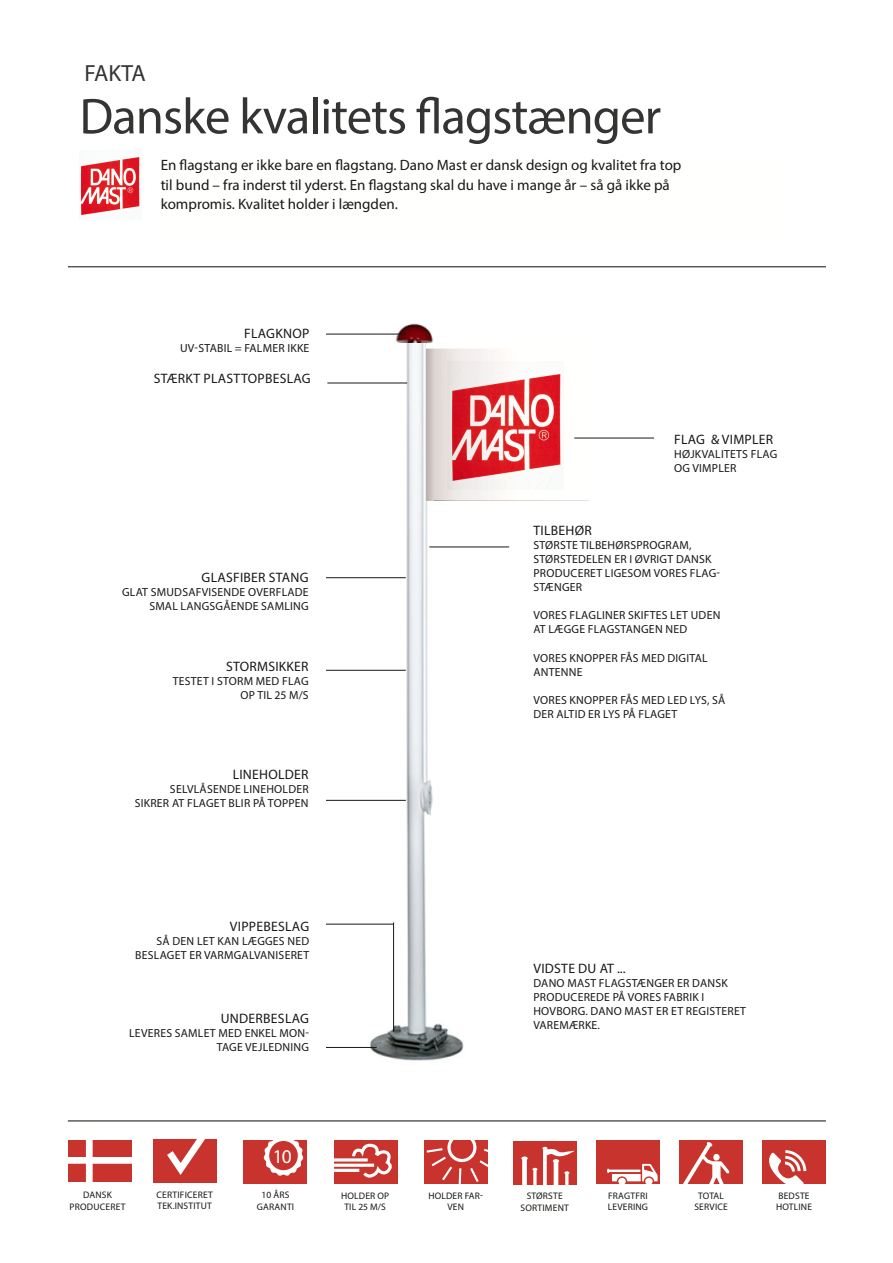
<style>
.page{position:relative;width:893px;height:1263px;background:#fff}
.page>*{position:absolute;margin:0;border:0;box-sizing:border-box;transform-origin:0 0}
.t1{font:50.85px "Myriad Pro";letter-spacing:-.02em;color:#343433}
.t2{font:23.4px "Myriad Pro";letter-spacing:-.035em;color:#343433}
.t3{font:19.5px "Myriad Pro";color:#fffffe}
.t4{font:15px/19.5px "Myriad Pro";color:#181817}
.t5{font:13.65px "Myriad Pro";letter-spacing:.02em;color:#181817}
.t6{font:11.7px/14.1px "Myriad Pro";letter-spacing:.02em;color:#181817}
.t7{font:9.45px/11.4px "Myriad Pro";letter-spacing:.02em;color:#181817;text-align:center}
</style>
<div class="page">
<img style="left:326px;top:323px;width:184px;height:738px">
<img style="left:427px;top:345px;width:162px;height:156px">
<img style="left:448px;top:361px;width:115px;height:129px">
<hr style="left:326px;top:334px;width:80px;height:1px;background:#181817">
<hr style="left:68px;top:266px;width:758px;height:1px;background:#181817">
<hr style="left:326px;top:577px;width:80px;height:1px;background:#181817">
<hr style="left:326px;top:670px;width:80px;height:1px;background:#181817">
<hr style="left:574px;top:438px;width:80px;height:1px;background:#181817">
<hr style="left:429px;top:547px;width:80px;height:1px;background:#181817">
<hr style="left:326px;top:800px;width:80px;height:1px;background:#181817">
<hr style="left:326px;top:1047px;width:51px;height:1px;background:#181817">
<hr style="left:326px;top:924px;width:67px;height:1px;background:#181817">
<hr style="left:393px;top:922px;width:1px;height:110px;background:#181817">
<img style="left:80px;top:157px;width:60px;height:59px">
<div style="left:68px;top:1141px;width:63px;height:41px;background:#c8342d"></div>
<div style="left:154px;top:1139px;width:63px;height:44px;background:#c8342d"></div>
<div style="left:243px;top:1140px;width:63px;height:43px;background:#c8342d"></div>
<div style="left:425px;top:1140px;width:63px;height:44px;background:#c8342d"></div>
<div style="left:334px;top:1140px;width:64px;height:44px;background:#c8342d"></div>
<div style="left:514px;top:1141px;width:63px;height:43px;background:#c8342d"></div>
<svg style="left:161px;top:1121px;width:64px;height:54px"></svg>
<div style="left:86px;top:1121px;width:7px;height:61px;background:#fffffe"></div>
<div style="left:66px;top:1157px;width:86px;height:7px;background:#fffffe"></div>
<svg style="left:264px;top:1140px;width:39px;height:36px"></svg>
<hr style="left:313px;top:1158px;width:55px;height:3px;background:#fffffe">
<svg style="left:334px;top:1163px;width:16px;height:4px"></svg>
<hr style="left:316px;top:1169px;width:43px;height:3px;background:#fffffe">
<svg style="left:350px;top:1143px;width:42px;height:35px"></svg>
<div style="left:522px;top:1159px;width:5px;height:52px;background:#fffffe"></div>
<hr style="left:533px;top:1170px;width:4px;height:52px;background:#fffffe">
<hr style="left:565px;top:1173px;width:3px;height:52px;background:#fffffe">
<hr style="left:543px;top:1149px;width:4px;height:52px;background:#fffffe">
<hr style="left:554px;top:1161px;width:4px;height:52px;background:#fffffe">
<svg style="left:521px;top:1147px;width:54px;height:27px"></svg>
<div style="left:447px;top:1133px;width:29px;height:29px;border:3px solid #fffffe;border-radius:50%"></div>
<svg style="left:424px;top:1147px;width:38px;height:37px"></svg>
<svg style="left:468px;top:1147px;width:20px;height:35px"></svg>
<div style="left:680px;top:1140px;width:63px;height:44px;background:#c8342d"></div>
<svg style="left:679px;top:1140px;width:51px;height:44px"></svg>
<div style="left:762px;top:1140px;width:64px;height:44px;background:#c8342d"></div>
<svg style="left:769px;top:1150px;width:37px;height:34px"></svg>
<div style="left:596px;top:1140px;width:64px;height:44px;background:#c8342d"></div>
<div style="left:645px;top:1178px;width:8px;height:7px;background:#fffffe;border-radius:50%"></div>
<div style="left:618px;top:1178px;width:8px;height:7px;background:#fffffe;border-radius:50%"></div>
<svg style="left:607px;top:1163px;width:51px;height:18px"></svg>
<hr style="left:608px;top:1169px;width:32px;height:3px;background:#fffffe">
<hr style="left:327px;top:383px;width:80px;height:1px;background:#181817">
<hr style="left:68px;top:1120px;width:758px;height:1px;background:#181817">
<h2 class="t2" style="left:85px;top:59px;width:63px">FAKTA</h2>
<h1 class="t1" style="left:79px;top:85px;width:583px">Danske kvalitets flagstænger</h1>
<p class="t4" style="left:161px;top:155px;width:522px">En flagstang er ikke bare en flagstang. Dano Mast er dansk design og kvalitet fra top til bund – fra inderst til yderst. En flagstang skal du have i mange år – så gå ikke på kompromis. Kvalitet holder i længden.</p>
<p class="t5" style="left:244px;top:325px;width:67px">FLAGKNOP</p>
<p class="t6" style="left:180px;top:340px;width:131px">UV-STABIL = FALMER IKKE</p>
<p class="t5" style="left:154px;top:370px;width:158px">STÆRKT PLASTTOPBESLAG</p>
<p class="t5" style="left:202px;top:569px;width:109px">GLASFIBER STANG</p>
<p class="t6" style="left:122px;top:585px;width:188px;text-align:right">GLAT SMUDSAFVISENDE OVERFLADE<br>SMAL LANGSGÅENDE SAMLING</p>
<p class="t5" style="left:226px;top:658px;width:84px">STORMSIKKER</p>
<p class="t6" style="left:173px;top:674px;width:137px;text-align:right">TESTET I STORM MED FLAG<br>OP TIL 25 M/S</p>
<p class="t5" style="left:233px;top:766px;width:77px">LINEHOLDER</p>
<p class="t6" style="left:135px;top:782px;width:175px;text-align:right">SELVLÅSENDE LINEHOLDER<br>SIKRER AT FLAGET BLIR PÅ TOPPEN</p>
<p class="t5" style="left:230px;top:918px;width:81px">VIPPEBESLAG</p>
<p class="t6" style="left:135px;top:934px;width:175px;text-align:right">SÅ DEN LET KAN LÆGGES NED<br>BESLAGET ER VARMGALVANISERET</p>
<p class="t5" style="left:221px;top:1010px;width:90px">UNDERBESLAG</p>
<p class="t6" style="left:129px;top:1026px;width:181px;text-align:right">LEVERES SAMLET MED ENKEL MON-<br>TAGE VEJLEDNING</p>
<h3 class="t3" style="left:273px;top:1144px;width:21px">10</h3>
<p class="t5" style="left:674px;top:431px;width:101px">FLAG &amp; VIMPLER</p>
<p class="t6" style="left:674px;top:446px;width:105px">HØJKVALITETS FLAG<br>OG VIMPLER</p>
<p class="t5" style="left:533px;top:522px;width:60px">TILBEHØR</p>
<p class="t6" style="left:533px;top:538px;width:188px">STØRSTE TILBEHØRSPROGRAM,<br>STØRSTEDELEN ER I ØVRIGT DANSK<br>PRODUCERET LIGESOM VORES FLAG-<br>STÆNGER</p>
<p class="t6" style="left:533px;top:608px;width:189px">VORES FLAGLINER SKIFTES LET UDEN<br>AT LÆGGE FLAGSTANGEN NED</p>
<p class="t6" style="left:533px;top:650px;width:176px">VORES KNOPPER FÅS MED DIGITAL<br>ANTENNE</p>
<p class="t6" style="left:533px;top:692px;width:193px">VORES KNOPPER FÅS MED LED LYS, SÅ<br>DER ALTID ER LYS PÅ FLAGET</p>
<p class="t5" style="left:533px;top:960px;width:94px">VIDSTE DU AT ...</p>
<p class="t6" style="left:533px;top:976px;width:214px">DANO MAST FLAGSTÆNGER ER DANSK<br>PRODUCEREDE PÅ VORES FABRIK I<br>HOVBORG. DANO MAST ER ET REGISTERET<br>VAREMÆRKE.</p>
<p class="t7" style="left:70px;top:1189px;width:57px">DANSK<br>PRODUCERET</p>
<p class="t7" style="left:157px;top:1188px;width:58px;text-align:left">CERTIFICERET<br>TEK.INSTITUT</p>
<p class="t7" style="left:257px;top:1189px;width:39px">10 ÅRS<br>GARANTI</p>
<p class="t7" style="left:608px;top:1189px;width:42px;text-align:left">FRAGTFRI<br>LEVERING</p>
<p class="t7" style="left:776px;top:1189px;width:38px;text-align:left">BEDSTE<br>HOTLINE</p>
<p class="t7" style="left:428px;top:1189px;width:56px">HOLDER FAR-<br>VEN</p>
<p class="t7" style="left:341px;top:1189px;width:50px">HOLDER OP<br>TIL 25 M/S</p>
<p class="t7" style="left:521px;top:1190px;width:50px">STØRSTE<br>SORTIMENT</p>
<p class="t7" style="left:694px;top:1189px;width:35px">TOTAL<br>SERVICE</p>
</div>
